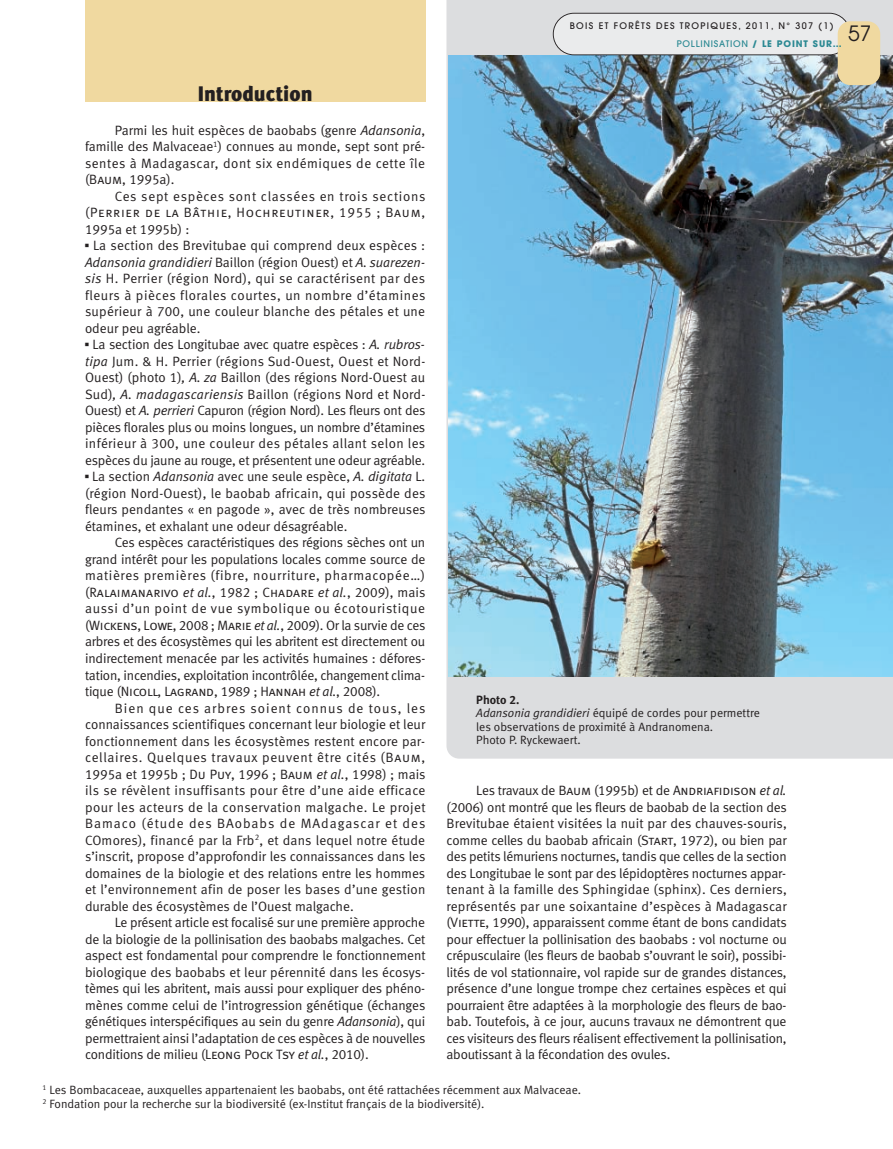
<style>
.page{position:relative;width:893px;height:1149px;background:#fff}
.page>*{position:absolute;margin:0;border:0;box-sizing:border-box;transform-origin:0 0}
.t1{font:21px "Meta Black LF";color:#231f20}
.t2{font:21px "Avant Garde";color:#231f20}
.t3{font:13.5px/16.5px "Meta Normal LF";letter-spacing:-.005em;color:#231f20;text-align:justify}
.t4{font:13.5px "Meta Normal LF Caps";letter-spacing:.06em;color:#231f20}
.t5{font:13.5px "Meta Normal LF";letter-spacing:.055em;color:#231f20}
.t6{font:12px/13.5px "Meta Normal LF";color:#231f20}
.t7{font:12px "Meta Bold LF";color:#231f20}
.t8{font:500 9px "Avant Garde";letter-spacing:.15em;color:#231f20}
.t9{font:500 9px "Avant Garde";letter-spacing:.08em;color:#2c8993}
.s1{font-style:italic}
.s2{font-family:"Meta Normal LF Caps"}
.s3{font-family:"Meta Normal LF"}
.s4{font-family:"Universal Newswith Comm Pi"}
.s5{font-weight:700}
</style>
<div class="page">
<div style="left:85px;top:0;width:340px;height:102px;background:#f0d9a0"></div>
<div style="left:446px;top:0;width:447px;height:758px;background:#dcdddf"></div>
<img style="left:449px;top:55px;width:444px;height:620px">
<svg style="left:553px;top:13px;width:297px;height:42px;background:#e3e3e4"></svg>
<div style="left:838px;top:21px;width:42px;height:64px;background:#f0d9a0;border-radius:13px"></div>
<h1 class="t1" style="left:198px;top:86px;width:116px">Introduction</h1>
<p class="t3" style="left:85px;top:123px;width:342px;text-indent:30px">Parmi les huit espèces de baobabs (genre <span class="s1">Adansonia</span>, famille des Malvaceae<sup>1</sup>) connues au monde, sept sont pré&shy;sentes à Madagascar, dont six endémiques de cette île (B<span class="s2">aum</span>, 1995a).</p>
<p class="t5" style="left:115px;top:191px;width:312px">Ces sept espèces sont classées en trois sections</p>
<p class="t4" style="left:85px;top:208px;width:342px"><span class="s3">(P</span>errier de la <span class="s3">B</span>âthie<span class="s3">, H</span>ochreutiner<span class="s3">, 1955 ; B</span>aum<span class="s3">,</span></p>
<p class="t3" style="left:85px;top:222px;width:106px">1995a et 1995b) :</p>
<p class="t3" style="left:85px;top:238px;width:342px"><span class="s4">▪</span> La section des Brevitubae qui comprend deux espèces :<br><span class="s1">Adansonia grandidieri</span> Baillon (région Ouest) et <span class="s1">A. suarezen&shy;sis</span> H. Perrier (région Nord), qui se caractérisent par des fleurs à pièces florales courtes, un nombre d’étamines supérieur à 700, une couleur blanche des pétales et une odeur peu agréable.</p>
<p class="t3" style="left:85px;top:337px;width:342px"><span class="s4">▪</span> La section des Longitubae avec quatre espèces : <span class="s1">A. rubros&shy;tipa</span> Jum. &amp; H. Perrier (régions Sud-Ouest, Ouest et Nord-Ouest) (photo 1)<span class="s1">, A. za</span> Baillon (des régions Nord-Ouest au Sud)<span class="s1">, A. madagascariensis</span> Baillon (régions Nord et Nord-Ouest) et <span class="s1">A. perrieri</span> Capuron (région Nord). Les fleurs ont des pièces florales plus ou moins longues, un nombre d’étamines inférieur à 300, une couleur des pétales allant selon les espèces du jaune au rouge, et présentent une odeur agréable.</p>
<p class="t3" style="left:85px;top:469px;width:342px"><span class="s4">▪</span> La section <span class="s1">Adansonia</span> avec une seule espèce, <span class="s1">A. digitata</span> L. (région Nord-Ouest), le baobab africain, qui possède des fleurs pendantes « en pagode », avec de très nombreuses étamines, et exhalant une odeur désagréable.</p>
<p class="t3" style="left:85px;top:535px;width:342px;text-indent:30px">Ces espèces caractéristiques des régions sèches ont un grand intérêt pour les populations locales comme source de matières premières (fibre, nourriture, pharmacopée…) (R<span class="s2">alaimanarivo</span> <span class="s1">et al.</span>, 1982 ; C<span class="s2">hadare</span> <span class="s1">et al.</span>, 2009), mais aussi d’un point de vue symbolique ou écotouristique (W<span class="s2">ickens</span>, L<span class="s2">owe</span>, 2008 ; M<span class="s2">arie</span> <span class="s1">et al.</span>, 2009). Or la survie de ces arbres et des écosystèmes qui les abritent est directement ou indirectement menacée par les activités humaines : défores&shy;tation, incendies, exploitation incontrôlée, changement clima&shy;tique (N<span class="s2">icoll</span>, L<span class="s2">agrand</span>, 1989 ; H<span class="s2">annah</span> <span class="s1">et al.</span>, 2008).</p>
<p class="t3" style="left:85px;top:700px;width:342px;text-indent:30px">Bien que ces arbres soient connus de tous, les connaissances scientifiques concernant leur biologie et leur fonctionnement dans les écosystèmes restent encore par&shy;cellaires. Quelques travaux peuvent être cités (<span class="s2">Baum</span>, 1995a et 1995b ; D<span class="s2">u</span> P<span class="s2">uy</span>, 1996 ; B<span class="s2">aum</span> <span class="s1">et al.</span>, 1998) ; mais ils se révèlent insuffisants pour être d’une aide efficace pour les acteurs de la conservation malgache. Le projet Bamaco (étude des BAobabs de MAdagascar et des COmores), financé par la Frb<sup>2</sup>, et dans lequel notre étude s’inscrit, propose d’approfondir les connaissances dans les domaines de la biologie et des relations entre les hommes et l’environnement afin de poser les bases d’une gestion durable des écosystèmes de l’Ouest malgache.</p>
<p class="t3" style="left:85px;top:915px;width:342px;text-indent:30px">Le présent article est focalisé sur une première approche de la biologie de la pollinisation des baobabs malgaches. Cet aspect est fondamental pour comprendre le fonctionnement biologique des baobabs et leur pérennité dans les écosys&shy;tèmes qui les abritent, mais aussi pour expliquer des phéno&shy;mènes comme celui de l’introgression génétique (échanges génétiques interspécifiques au sein du genre <span class="s1">Adansonia</span>), qui permettraient ainsi l’adaptation de ces espèces à de nouvelles conditions de milieu (L<span class="s2">eong</span> P<span class="s2">ock</span> T<span class="s2">sy</span> <span class="s1">et al.</span>, 2010).</p>
<p class="t8" style="left:570px;top:23px;width:265px">BOIS ET FORÊTS DES TROPIQUES, 2011, N° 307 (1)</p>
<h1 class="t2" style="left:848px;top:26px;width:25px">57</h1>
<p class="t9" style="left:677px;top:41px;width:167px">POLLINISATION <span class="s5">/ LE POINT SUR…</span></p>
<p class="t7" style="left:476px;top:695px;width:45px">Photo 2.</p>
<p class="t6" style="left:476px;top:707px;width:285px"><span class="s1">Adansonia grandidieri</span> équipé de cordes pour permettre les observations de proximité à Andranomena.<br>Photo P. Ryckewaert.</p>
<p class="t3" style="left:446px;top:783px;width:342px;text-indent:30px">Les travaux de <span class="s2">Baum</span> (1995b) et de A<span class="s2">ndriafidison</span> <span class="s1">et al. </span>(2006) ont montré que les fleurs de baobab de la section des Brevitubae étaient visitées la nuit par des chauves-souris, comme celles du baobab africain (S<span class="s2">tart</span>, 1972), ou bien par des petits lémuriens nocturnes, tandis que celles de la section des Longitubae le sont par des lépidoptères nocturnes appar&shy;tenant à la famille des Sphingidae (sphinx). Ces derniers, représentés par une soixantaine d’espèces à Madagascar (V<span class="s2">iette</span>, 1990), apparaissent comme étant de bons candidats pour effectuer la pollinisation des baobabs : vol nocturne ou crépusculaire (les fleurs de baobab s’ouvrant le soir), possibi&shy;lités de vol stationnaire, vol rapide sur de grandes distances, présence d’une longue trompe chez certaines espèces et qui pourraient être adaptées à la morphologie des fleurs de bao&shy;bab. Toutefois, à ce jour, aucuns travaux ne démontrent que ces visiteurs des fleurs réalisent effectivement la pollinisation, aboutissant à la fécondation des ovules.</p>
<p class="t6" style="left:43px;top:1083px;width:540px"><sup>1</sup> Les Bombacaceae, auxquelles appartenaient les baobabs, ont été rattachées récemment aux Malvaceae.<br><sup>2</sup> Fondation pour la recherche sur la biodiversité (ex-Institut français de la biodiversité).</p>
</div>
